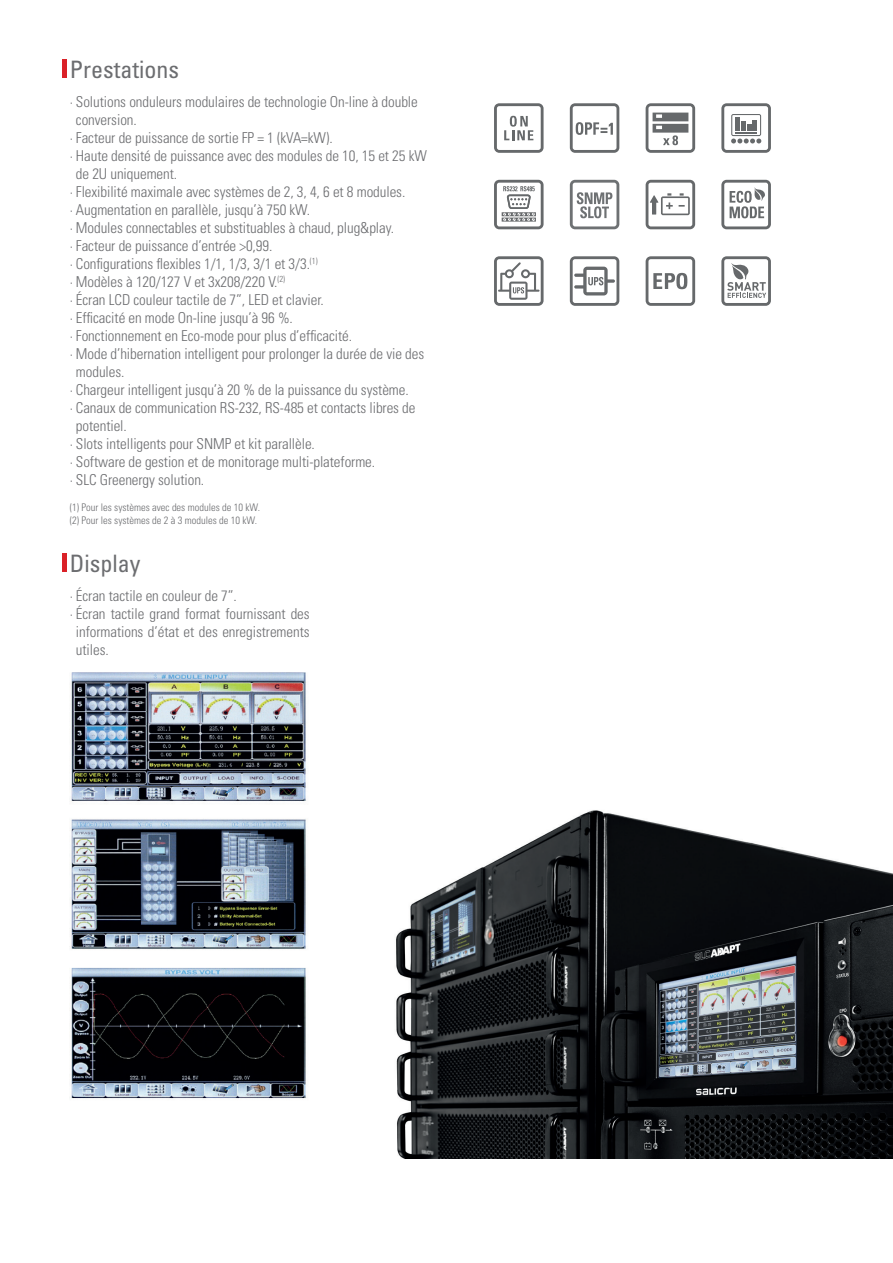
<style>
.page{position:relative;width:893px;height:1263px;background:#fff}
.page>*{position:absolute;margin:0;border:0;box-sizing:border-box;transform-origin:0 0}
.t1{font:condensed 24px "Univers LT Std";color:#6c6d70}
.t2{font:300 condensed 15px "Univers LT Std";letter-spacing:-.005em;color:#6c6d70}
.t3{font:300 condensed 10.5px/12.6px "Univers LT Std";color:#6c6d70}
</style>
<div class="page">
<img style="left:396px;top:810px;width:497px;height:349px">
<hr style="left:63px;top:554px;width:4px;height:18px;background:#da2128">
<img style="left:71px;top:672px;width:235px;height:427px">
<hr style="left:63px;top:60px;width:4px;height:18px;background:#da2128">
<svg style="left:494px;top:103px;width:50px;height:50px"></svg>
<svg style="left:570px;top:103px;width:49px;height:50px"></svg>
<svg style="left:646px;top:103px;width:49px;height:50px"></svg>
<svg style="left:721px;top:103px;width:50px;height:50px"></svg>
<svg style="left:494px;top:180px;width:50px;height:49px"></svg>
<svg style="left:570px;top:180px;width:49px;height:49px"></svg>
<svg style="left:646px;top:180px;width:49px;height:49px"></svg>
<svg style="left:721px;top:180px;width:50px;height:49px"></svg>
<svg style="left:494px;top:256px;width:50px;height:50px"></svg>
<svg style="left:570px;top:256px;width:49px;height:50px"></svg>
<svg style="left:646px;top:256px;width:49px;height:50px"></svg>
<svg style="left:721px;top:256px;width:50px;height:50px"></svg>
<h1 class="t1" style="left:70px;top:54px;width:111px">Prestations</h1>
<p class="t2" style="left:70px;top:93px;width:349px">∙ Solutions onduleurs modulaires de technologie On-line à double</p>
<p class="t2" style="left:76px;top:111px;width:62px">conversion.</p>
<p class="t2" style="left:70px;top:129px;width:264px">∙ Facteur de puissance de sortie FP = 1 (kVA=kW).</p>
<p class="t2" style="left:70px;top:147px;width:359px">∙ Haute densité de puissance avec des modules de 10, 15 et 25 kW</p>
<p class="t2" style="left:76px;top:165px;width:103px">de 2U uniquement.</p>
<p class="t2" style="left:70px;top:183px;width:337px">∙ Flexibilité maximale avec systèmes de 2, 3, 4, 6 et 8 modules.</p>
<p class="t2" style="left:70px;top:201px;width:242px">∙ Augmentation en parallèle, jusqu’à 750 kW.</p>
<p class="t2" style="left:70px;top:219px;width:326px">∙ Modules connectables et substituables à chaud, plug&amp;play.</p>
<p class="t2" style="left:70px;top:237px;width:204px">∙ Facteur de puissance d’entrée &gt;0,99.</p>
<p class="t2" style="left:70px;top:255px;width:249px">∙ Configurations flexibles 1/1, 1/3, 3/1 et 3/3.<sup>(1)</sup></p>
<p class="t2" style="left:70px;top:273px;width:217px">∙ Modèles à 120/127 V et 3x208/220 V.<sup>(2)</sup></p>
<p class="t2" style="left:70px;top:291px;width:255px">∙ Écran LCD couleur tactile de 7”, LED et clavier.</p>
<p class="t2" style="left:70px;top:309px;width:225px">∙ Efficacité en mode On-line jusqu’à 96 %.</p>
<p class="t2" style="left:70px;top:327px;width:284px">∙ Fonctionnement en Eco-mode pour plus d’efficacité.</p>
<p class="t2" style="left:70px;top:345px;width:356px">∙ Mode d’hibernation intelligent pour prolonger la durée de vie des</p>
<p class="t2" style="left:76px;top:363px;width:50px">modules.</p>
<p class="t2" style="left:70px;top:381px;width:340px">∙ Chargeur intelligent jusqu’à 20 % de la puissance du système.</p>
<p class="t2" style="left:70px;top:399px;width:347px">∙ Canaux de communication RS-232, RS-485 et contacts libres de</p>
<p class="t2" style="left:76px;top:417px;width:52px">potentiel.</p>
<p class="t2" style="left:70px;top:435px;width:246px">∙ Slots intelligents pour SNMP et kit parallèle.</p>
<p class="t2" style="left:70px;top:453px;width:307px">∙ Software de gestion et de monitorage multi-plateforme.</p>
<p class="t2" style="left:70px;top:471px;width:136px">∙ SLC Greenergy solution.</p>
<p class="t3" style="left:70px;top:501px;width:192px">(1) Pour les systèmes avec des modules de 10 kW. (2) Pour les systèmes de 2 à 3 modules de 10 kW.</p>
<h1 class="t1" style="left:70px;top:548px;width:72px">Display</h1>
<p class="t2" style="left:70px;top:586px;width:168px">∙ Écran tactile en couleur de 7”.</p>
<p class="t2" style="left:70px;top:604px;width:241px">∙ Écran tactile grand format fournissant des</p>
<p class="t2" style="left:76px;top:622px;width:235px">informations d’état et des enregistrements</p>
<p class="t2" style="left:76px;top:640px;width:34px">utiles.</p>
</div>
